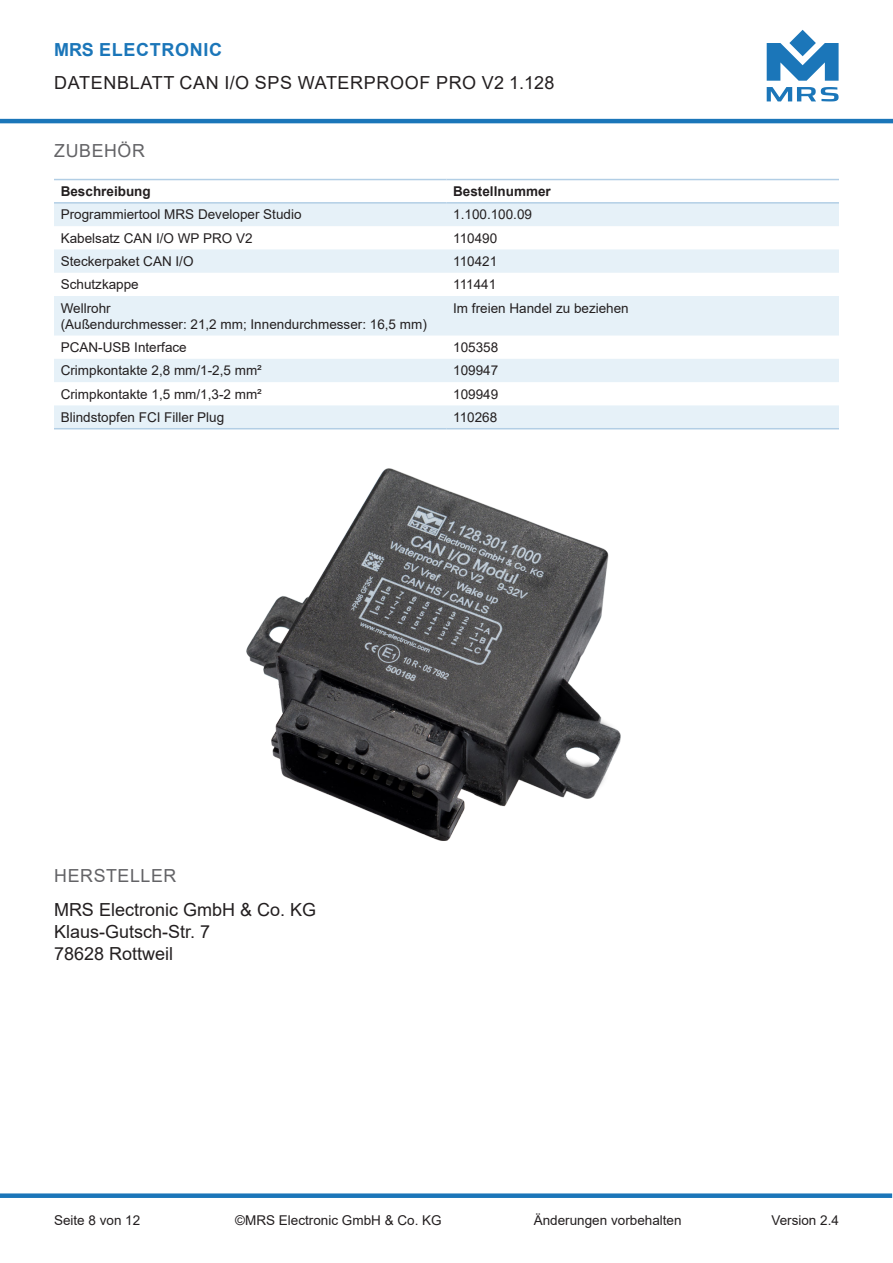
<style>
.page{position:relative;width:893px;height:1263px;background:#fff}
.page>*{position:absolute;margin:0;border:0;box-sizing:border-box;transform-origin:0 0}
.t1{font:18px "Arial";color:#231f20}
.t2{font:18px "Arial";letter-spacing:.035em;color:#231f20}
.t3{font:18px "Arial";letter-spacing:.035em;color:#636366}
.t4{font:700 18px "Arial";letter-spacing:.035em;color:#1b76b9}
.Text{font:13.5px "Arial";color:#231f20}
.Test_Fett{font:700 13.5px "Arial";color:#231f20}
</style>
<div class="page">
<svg style="left:767px;top:87px;width:72px;height:14px"></svg>
<svg style="left:767px;top:30px;width:72px;height:51px"></svg>
<div style="left:0;top:1193px;width:892px;height:5px;background:#1b76b9"></div>
<hr style="left:0;top:119px;width:893px;height:4px;background:#1b76b9">
<svg style="left:54px;top:204px;width:785px;height:224px;fill:#e6f1f8"></svg>
<hr style="left:54px;top:179px;width:392px;height:1px;background:#b2cee5">
<hr style="left:446px;top:179px;width:393px;height:1px;background:#b2cee5">
<hr style="left:54px;top:202px;width:392px;height:2px;background:#b2cee5">
<hr style="left:446px;top:202px;width:393px;height:2px;background:#b2cee5">
<hr style="left:54px;top:428px;width:392px;height:1px;background:#b2cee5">
<hr style="left:446px;top:428px;width:393px;height:1px;background:#b2cee5">
<img style="left:246px;top:468px;width:375px;height:373px">
<h1 class="t4" style="left:54px;top:37px;width:169px">MRS ELECTRONIC</h1>
<h1 class="t2" style="left:54px;top:70px;width:501px">DATENBLATT CAN I/O SPS WATERPROOF PRO V2 1.128</h1>
<p class="t3" style="left:54px;top:138px;width:92px">ZUBEHÖR</p>
<p class="Test_Fett" style="left:61px;top:182px;width:92px">Beschreibung</p>
<p class="Test_Fett" style="left:453px;top:182px;width:99px">Bestellnummer</p>
<p class="Text" style="left:61px;top:205px;width:242px">Programmiertool MRS Developer Studio</p>
<p class="Text" style="left:453px;top:205px;width:80px">1.100.100.09</p>
<p class="Text" style="left:61px;top:229px;width:193px">Kabelsatz CAN I/O WP PRO V2</p>
<p class="Text" style="left:453px;top:229px;width:46px">110490</p>
<p class="Text" style="left:61px;top:252px;width:134px">Steckerpaket CAN I/O</p>
<p class="Text" style="left:453px;top:252px;width:46px">110421</p>
<p class="Text" style="left:61px;top:275px;width:80px">Schutzkappe</p>
<p class="Text" style="left:453px;top:275px;width:45px">111441</p>
<p class="Text" style="left:61px;top:299px;width:52px">Wellrohr</p>
<p class="Text" style="left:61px;top:315px;width:368px">(Außendurchmesser: 21,2 mm; Innendurchmesser: 16,5 mm)</p>
<p class="Text" style="left:453px;top:299px;width:177px">Im freien Handel zu beziehen</p>
<p class="Text" style="left:61px;top:338px;width:128px">PCAN-USB Interface</p>
<p class="Text" style="left:453px;top:338px;width:47px">105358</p>
<p class="Text" style="left:61px;top:361px;width:203px">Crimpkontakte 2,8 mm/1-2,5 mm²</p>
<p class="Text" style="left:453px;top:361px;width:47px">109947</p>
<p class="Text" style="left:61px;top:385px;width:203px">Crimpkontakte 1,5 mm/1,3-2 mm²</p>
<p class="Text" style="left:453px;top:385px;width:47px">109949</p>
<p class="Text" style="left:61px;top:408px;width:165px">Blindstopfen FCI Filler Plug</p>
<p class="Text" style="left:453px;top:408px;width:46px">110268</p>
<p class="t3" style="left:54px;top:863px;width:124px">HERSTELLER</p>
<p class="t1" style="left:54px;top:897px;width:264px">MRS Electronic GmbH &amp; Co. KG</p>
<p class="t1" style="left:54px;top:919px;width:158px">Klaus-Gutsch-Str. 7</p>
<p class="t1" style="left:54px;top:941px;width:121px">78628 Rottweil</p>
<p class="Text" style="left:54px;top:1211px;width:88px">Seite 8 von 12</p>
<p class="Text" style="left:235px;top:1211px;width:208px">©MRS Electronic GmbH &amp; Co. KG</p>
<p class="Text" style="left:534px;top:1211px;width:149px">Änderungen vorbehalten</p>
<p class="Text" style="left:771px;top:1211px;width:69px">Version 2.4</p>
</div>
